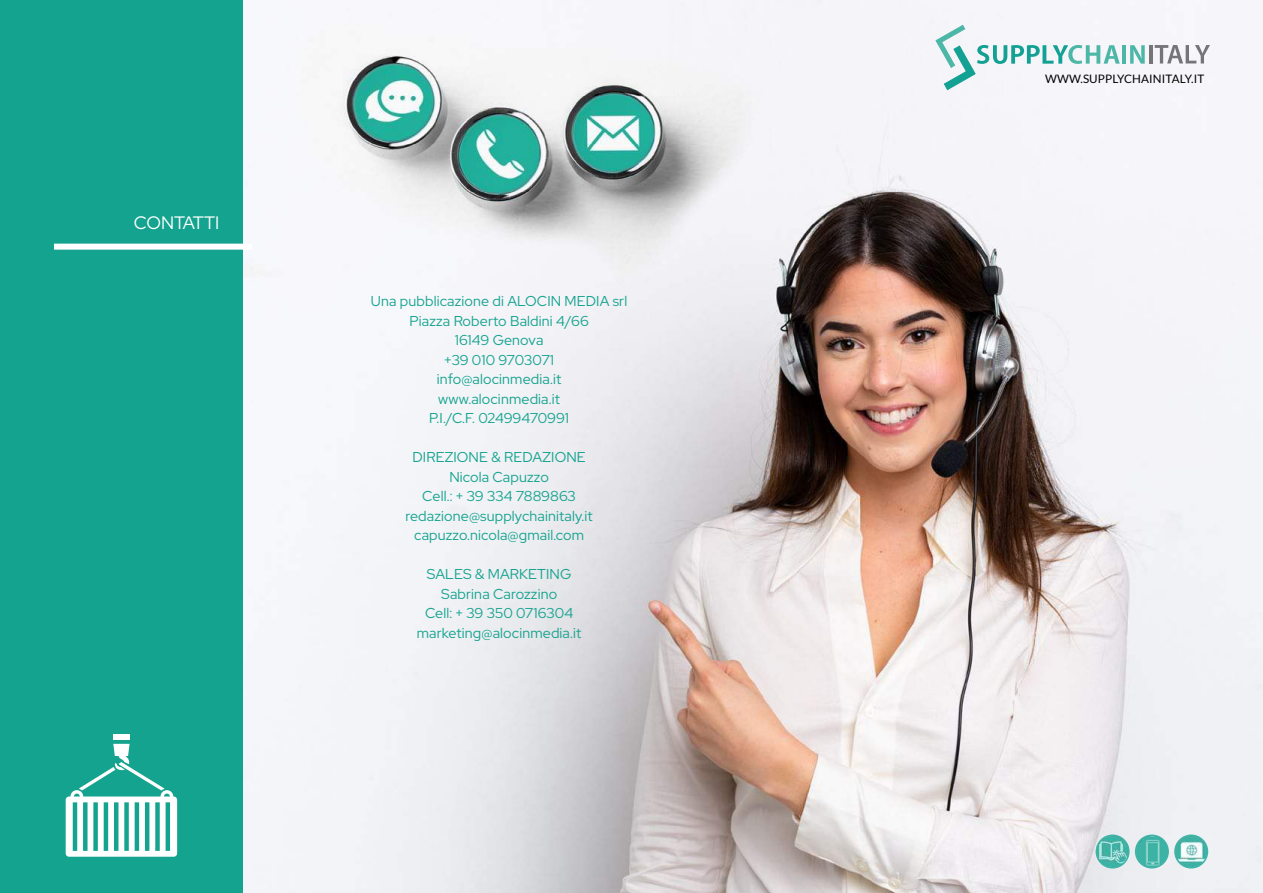
<style>
.page{position:relative;width:1263px;height:893px;background:#fff}
.page>*{position:absolute;margin:0;border:0;box-sizing:border-box;transform-origin:0 0}
.t1{font:18px "Red Hat Display";color:#fff}
.t2{font:14.25px/19.5px "Red Hat Display";letter-spacing:.01em;color:#13a38e;text-align:center}
.t3{font:11.7px "Lato";letter-spacing:.01em;color:#000}
</style>
<div class="page">
<img style="left:243px;top:0;width:1020px;height:893px">
<div style="left:0;top:0;width:243px;height:893px;background:#13a38e"></div>
<div style="left:54px;top:244px;width:198px;height:6px;background:#fff"></div>
<img style="left:1096px;top:835px;width:33px;height:33px;border-radius:16px">
<div style="left:1095px;top:834px;width:34px;height:34px;border:2px solid #40b4a7;border-radius:50%"></div>
<img style="left:1136px;top:835px;width:32px;height:33px;border-radius:16px">
<div style="left:1135px;top:834px;width:34px;height:34px;border:2px solid #40b4a7;border-radius:50%"></div>
<img style="left:1175px;top:835px;width:32px;height:33px;border-radius:16px">
<div style="left:1174px;top:834px;width:34px;height:34px;border:2px solid #40b4a7;border-radius:50%"></div>
<hr style="left:1122px;top:45px;width:4px;height:19px;background:#4db7a7">
<svg style="left:1130px;top:45px;width:15px;height:19px"></svg>
<hr style="left:1149px;top:45px;width:3px;height:18px;background:#757577">
<svg style="left:1155px;top:45px;width:55px;height:18px"></svg>
<svg style="left:935px;top:25px;width:185px;height:65px"></svg>
<div style="left:66px;top:796px;width:111px;height:61px;background:#fff;border-radius:3px"></div>
<hr style="left:166px;top:802px;width:4px;height:49px;background:#13a38e">
<div style="left:155px;top:802px;width:5px;height:49px;background:#13a38e"></div>
<hr style="left:145px;top:802px;width:4px;height:49px;background:#13a38e">
<hr style="left:135px;top:802px;width:4px;height:49px;background:#13a38e">
<div style="left:124px;top:802px;width:5px;height:49px;background:#13a38e"></div>
<hr style="left:114px;top:802px;width:4px;height:49px;background:#13a38e">
<hr style="left:104px;top:802px;width:4px;height:49px;background:#13a38e">
<div style="left:93px;top:802px;width:5px;height:49px;background:#13a38e"></div>
<div style="left:83px;top:802px;width:5px;height:49px;background:#13a38e"></div>
<hr style="left:73px;top:802px;width:4px;height:49px;background:#13a38e">
<div style="left:113px;top:734px;width:17px;height:6px;background:#fff"></div>
<svg style="left:70px;top:744px;width:103px;height:53px"></svg>
<p class="t1" style="left:134px;top:211px;width:87px">contatt i</p>
<p class="t2" style="left:371px;top:291px;width:146px">Una pubblicazione di ALOCI</p>
<p class="t2" style="left:551px;top:291px;width:35px">N MEDIA</p>
<p class="t2" style="left:613px;top:291px;width:16px">srl</p>
<p class="t2" style="left:409px;top:310px;width:181px">Piazza Roberto Baldini 4/66<br>16149 Genova<br>+39 010 9703071 info@alocinmedia.it www.alocinmedia.it<br>P.I ./C.F. 02499470991</p>
<p class="t2" style="left:412px;top:447px;width:9px">DIREZIO</p>
<p class="t2" style="left:469px;top:447px;width:46px">NE &amp; REDAZIO</p>
<p class="t2" style="left:566px;top:447px;width:19px">NE</p>
<p class="t2" style="left:405px;top:466px;width:189px">Nicola Capuzzo<br>Cell.: + 39 334 7889863 redazione@supplychainitaly.it capuzzo.nicola@gmail.com</p>
<p class="t2" style="left:427px;top:564px;width:10px">SALES</p>
<p class="t2" style="left:475px;top:564px;width:97px">&amp; MARKETING</p>
<p class="t2" style="left:441px;top:583px;width:118px">Sabrina Carozzino</p>
<p class="t2" style="left:425px;top:603px;width:150px">Cell: + 39 350 0716304</p>
<p class="t2" style="left:417px;top:622px;width:166px">marketing@alocinmedia.it</p>
<p class="t3" style="left:1045px;top:72px;width:161px">WWW.SUPPLYCHAINITALY.IT</p>
</div>
